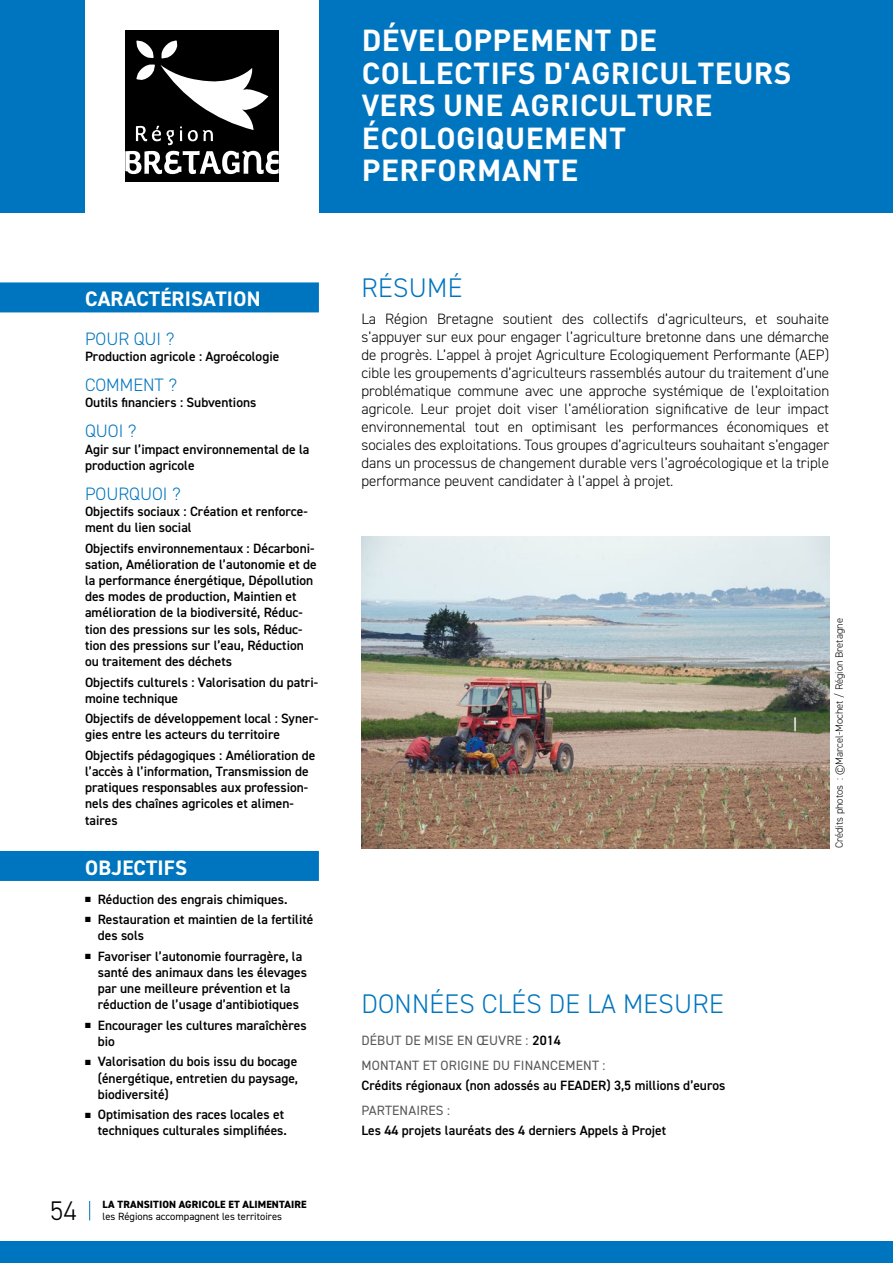
<style>
.page{position:relative;width:893px;height:1263px;background:#fff}
.page>*{position:absolute;margin:0;border:0;box-sizing:border-box;transform-origin:0 0}
.t1{font:700 30px/32.5px "DIN";letter-spacing:.01em;color:#fff}
.t2{font:300 27px "DIN2014";letter-spacing:.01em;color:#0075bf}
.t3{font:300 27px "DIN2014";color:#000}
.t4{font:700 21px "DIN2014";letter-spacing:.01em;color:#fff}
.t5{font:300 18px "DIN2014";color:#0075bf}
.t6{font:300 15px/18px "DIN2014";color:#000;text-align:justify}
.t7{font:600 13.5px/16.2px "DIN2014";color:#000}
.t8{font:13.5px/24.8px "DIN2014";letter-spacing:.01em;color:#575756}
.t9{font:300 10.5px "DIN2014";color:#000}
.t10{font:10.5px "DIN2014";color:#000}
.t11{font:800 10.5px "DIN2014";letter-spacing:.01em;color:#000}
.s1{font-weight:600;color:#000}
</style>
<div class="page">
<div style="left:0;top:0;width:893px;height:213px;background:#0075bf"></div>
<div style="left:0;top:1242px;width:893px;height:21px;background:#0075bf"></div>
<div style="left:85px;top:0;width:234px;height:234px;background:#fff"></div>
<svg style="left:89px;top:1201px;width:1px;height:19px"></svg>
<div style="left:0;top:282px;width:319px;height:30px;background:#0075bf"></div>
<div style="left:0;top:851px;width:319px;height:30px;background:#0075bf"></div>
<div style="left:125px;top:31px;width:154px;height:151px;background:#000"></div>
<svg style="left:135px;top:40px;width:133px;height:105px"></svg>
<svg style="left:125px;top:151px;width:154px;height:23px"></svg>
<img style="left:361px;top:537px;width:468px;height:311px">
<h3 class="t4" style="left:85px;top:285px;width:177px">CARACTÉRISATION</h3>
<h3 class="t5" style="left:85px;top:327px;width:91px">POUR QUI ?</h3>
<p class="t7" style="left:85px;top:348px;width:196px">Production agricole : Agroécologie</p>
<h3 class="t5" style="left:85px;top:374px;width:94px">COMMENT ?</h3>
<p class="t7" style="left:85px;top:394px;width:173px">Outils financiers : Subventions</p>
<h3 class="t5" style="left:85px;top:420px;width:53px">QUOI ?</h3>
<p class="t7" style="left:85px;top:440px;width:226px">Agir sur l’impact environnemental de la production agricole</p>
<h3 class="t5" style="left:85px;top:483px;width:97px">POURQUOI ?</h3>
<p class="t7" style="left:85px;top:503px;width:224px">Objectifs sociaux : Création et renforce&shy;ment du lien social</p>
<p class="t7" style="left:85px;top:540px;width:233px">Objectifs environnementaux : Décarboni&shy;sation, Amélioration de l’autonomie et de la performance énergétique, Dépollution des modes de production, Maintien et amélioration de la biodiversité, Réduc&shy;tion des pressions sur les sols, Réduc&shy;tion des pressions sur l’eau, Réduction ou traitement des déchets</p>
<p class="t7" style="left:85px;top:673px;width:234px">Objectifs culturels : Valorisation du patri&shy;moine technique</p>
<p class="t7" style="left:85px;top:710px;width:235px">Objectifs de développement local : Syner&shy;gies entre les acteurs du territoire</p>
<p class="t7" style="left:85px;top:747px;width:232px">Objectifs pédagogiques : Amélioration de l’accès à l’information, Transmission de pratiques responsables aux profession&shy;nels des chaînes agricoles et alimen&shy;taires</p>
<h3 class="t4" style="left:85px;top:853px;width:103px">OBJECTIFS</h3>
<p class="t7" style="left:85px;top:890px;width:204px">■ Réduction des engrais chimiques.</p>
<p class="t7" style="left:98px;top:911px;width:217px;text-indent:-13px">■ Restauration et maintien de la fertilité des sols</p>
<p class="t7" style="left:98px;top:947px;width:211px;text-indent:-13px">■ Favoriser l’autonomie fourragère, la santé des animaux dans les élevages par une meilleure prévention et la réduction de l’usage d’antibiotiques</p>
<p class="t7" style="left:98px;top:1017px;width:210px;text-indent:-13px">■ Encourager les cultures maraîchères bio</p>
<p class="t7" style="left:98px;top:1053px;width:202px;text-align:justify;text-indent:-13px">■ Valorisation du bois issu du bocage (énergétique, entretien du paysage, biodiversité)</p>
<p class="t7" style="left:85px;top:1106px;width:204px;text-align:right">■ Optimisation des races locales et techniques culturales simplifiées.</p>
<h2 class="t3" style="left:50px;top:1195px;width:28px">54</h2>
<p class="t11" style="left:103px;top:1198px;width:205px">LA TRANSITION AGRICOLE ET ALIMENTAIRE</p>
<p class="t10" style="left:103px;top:1210px;width:181px">les Régions accompagnent les territoires</p>
<h1 class="t1" style="left:362px;top:23px;width:431px">DÉVELOPPEMENT DE<br>COLLECTIFS D'AGRICULTEURS<br>VERS UNE AGRICULTURE<br>ÉCOLOGIQUEMENT<br>PERFORMANTE</h1>
<h2 class="t2" style="left:362px;top:272px;width:102px">RÉSUMÉ</h2>
<p class="t6" style="left:361px;top:310px;width:469px">La Région Bretagne soutient des collectifs d’agriculteurs, et souhaite s’appuyer sur eux pour engager l’agriculture bretonne dans une démarche de progrès. L’appel à projet Agriculture Ecologiquement Performante (AEP) cible les groupements d’agriculteurs rassemblés autour du traitement d’une problématique commune avec une approche systémique de l’exploitation agricole. Leur projet doit viser l’amélioration significative de leur impact environnemental tout en optimisant les performances économiques et sociales des exploitations. Tous groupes d’agriculteurs souhaitant s’engager dans un processus de changement durable vers l’agroécologique et la triple performance peuvent candidater à l’appel à projet.</p>
<h2 class="t2" style="left:362px;top:987px;width:364px">DONNÉES CLÉS DE LA MESURE</h2>
<p class="t8" style="left:361px;top:1028px;width:245px">DÉBUT DE MISE EN ŒUVRE : <span class="s1">2014<br></span>MONTANT ET ORIGINE DU FINANCEMENT :</p>
<p class="t7" style="left:361px;top:1077px;width:365px">Crédits régionaux (non adossés au FEADER) 3,5 millions d’euros</p>
<p class="t8" style="left:361px;top:1098px;width:90px">PARTENAIRES :</p>
<p class="t7" style="left:361px;top:1122px;width:306px">Les 44 projets lauréats des 4 derniers Appels à Projet</p>
<p class="t9" style="left:833px;top:848px;width:231px;rotate:-90deg">Crédits photos : ©Marcel-Mochet / Région Bretagne</p>
</div>
